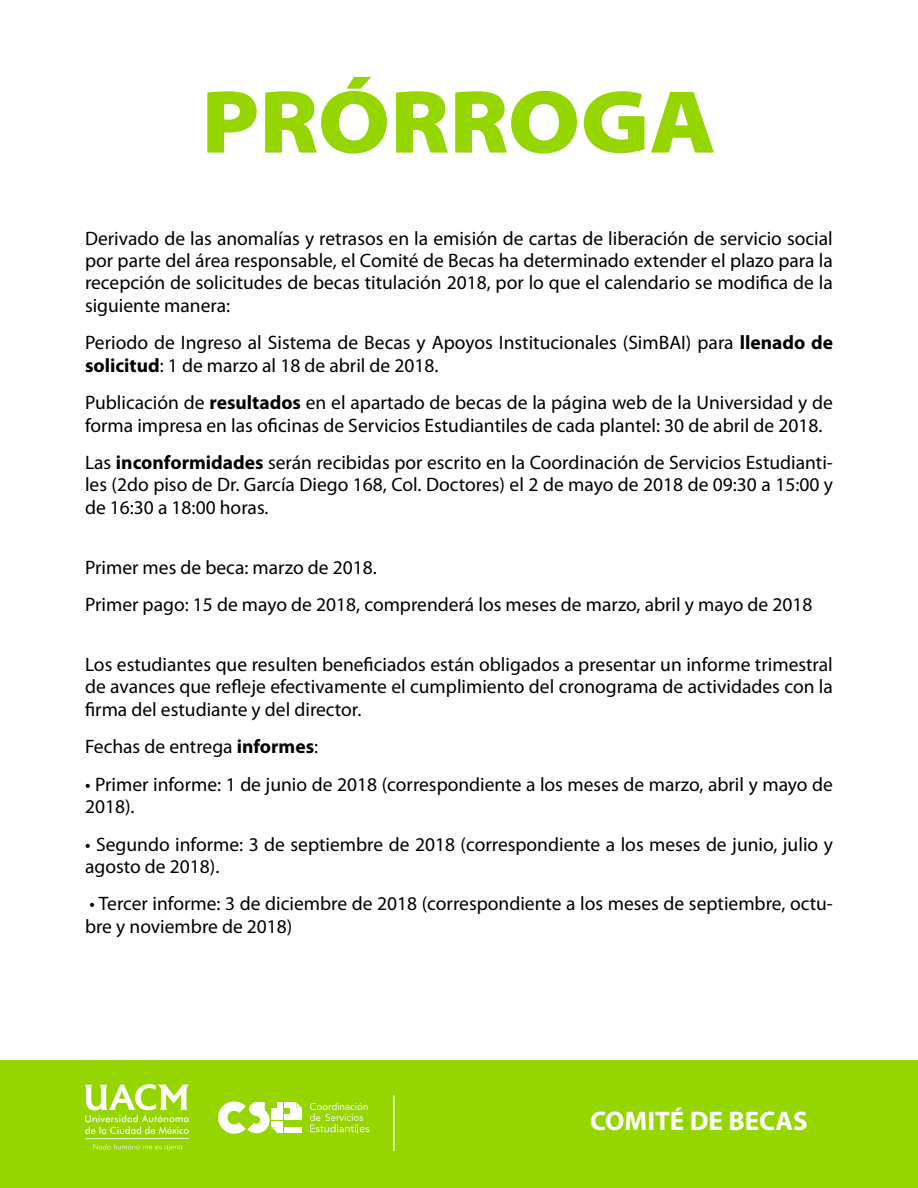
<style>
.page{position:relative;width:918px;height:1188px;background:#fff}
.page>*{position:absolute;margin:0;border:0;box-sizing:border-box;transform-origin:0 0}
.t1{font:900 semi-expanded 90px "Myriad Pro";color:#95d500}
.t2{font:700 27px "Myriad Pro";color:#fff}
.t3{font:19.5px/22.4px "Myriad Pro";color:#000}
.s1{font-weight:700}
</style>
<div class="page">
<div style="left:0;top:1060px;width:918px;height:128px;background:#95d500"></div>
<svg style="left:93px;top:1143px;width:89px;height:8px"></svg>
<svg style="left:85px;top:1084px;width:104px;height:50px"></svg>
<hr style="left:85px;top:1138px;width:104px;height:1px;background:#fff">
<svg style="left:218px;top:1101px;width:84px;height:33px"></svg>
<svg style="left:310px;top:1103px;width:59px;height:29px"></svg>
<hr style="left:393px;top:1095px;width:1px;height:56px;background:#fff">
<h1 class="t1" style="left:202px;top:71px;width:516px">PRÓRROGA</h1>
<p class="t3" style="left:85px;top:227px;width:749px;text-align:justify">Derivado de las anomalías y retrasos en la emisión de cartas de liberación de servicio social por parte del área responsable, el Comité de Becas ha determinado extender el plazo para la recepción de solicitudes de becas titulación 2018, por lo que el calendario se modifica de la siguiente manera:</p>
<p class="t3" style="left:85px;top:332px;width:749px">Periodo de Ingreso al Sistema de Becas y Apoyos Institucionales (SimBAI) para <span class="s1">llenado de solicitud</span>: 1 de marzo al 18 de abril de 2018.</p>
<p class="t3" style="left:85px;top:392px;width:750px">Publicación de <span class="s1">resultados</span> en el apartado de becas de la página web de la Universidad y de forma impresa en las oficinas de Servicios Estudiantiles de cada plantel: 30 de abril de 2018.</p>
<p class="t3" style="left:85px;top:452px;width:750px;text-align:justify">Las <span class="s1">inconformidades</span> serán recibidas por escrito en la Coordinación de Servicios Estudianti&shy;les (2do piso de Dr. García Diego 168, Col. Doctores) el 2 de mayo de 2018 de 09:30 a 15:00 y de 16:30 a 18:00 horas.</p>
<p class="t3" style="left:85px;top:549px;width:729px;line-height:37.3px">Primer mes de beca: marzo de 2018.<br>Primer pago: 15 de mayo de 2018, comprenderá los meses de marzo, abril y mayo de 2018</p>
<p class="t3" style="left:85px;top:654px;width:749px;text-align:justify">Los estudiantes que resulten beneficiados están obligados a presentar un informe trimestral de avances que refleje efectivamente el cumplimiento del cronograma de actividades con la firma del estudiante y del director.</p>
<p class="t3" style="left:85px;top:736px;width:235px">Fechas de entrega <span class="s1">informes</span>:</p>
<p class="t3" style="left:85px;top:773px;width:749px">• Primer informe: 1 de junio de 2018 (correspondiente a los meses de marzo, abril y mayo de<br>2018).</p>
<p class="t3" style="left:85px;top:833px;width:749px">• Segundo informe: 3 de septiembre de 2018 (correspondiente a los meses de junio, julio y agosto de 2018).</p>
<p class="t3" style="left:85px;top:893px;width:749px">• Tercer informe: 3 de diciembre de 2018 (correspondiente a los meses de septiembre, octu&shy;bre y noviembre de 2018)</p>
<h2 class="t2" style="left:590px;top:1106px;width:219px">COMITÉ DE BECAS</h2>
</div>
